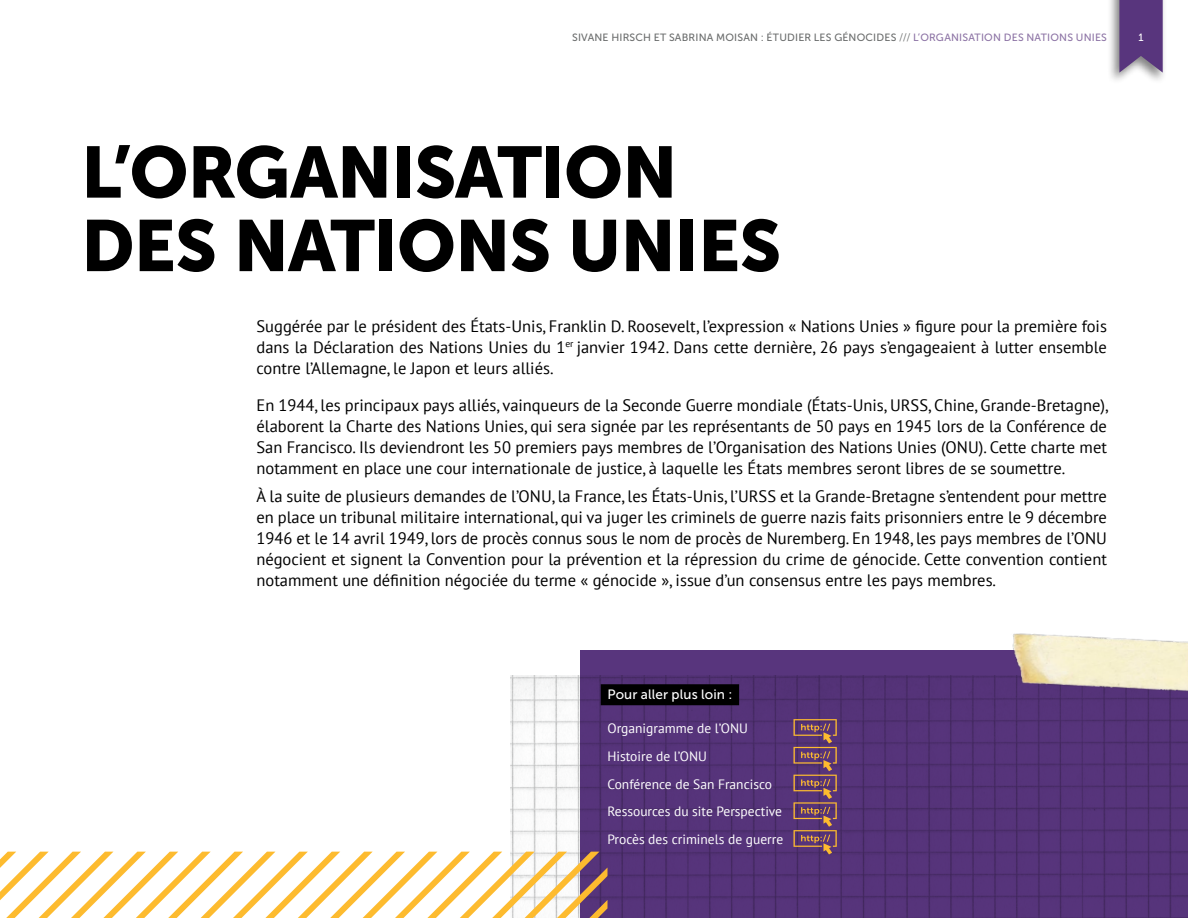
<style>
.page{position:relative;width:1188px;height:918px;background:#fff}
.page>*{position:absolute;margin:0;border:0;box-sizing:border-box;transform-origin:0 0}
.t1{font:72px/73.5px "Museo Sans 900";letter-spacing:-.015em;color:#000}
.t2{font:16.5px/21px "PT Sans";color:#000;text-align:justify}
.t3{font:13.5px/27.8px "PT Sans";color:#fff}
.t4{font:13.5px "Museo Sans 500";letter-spacing:.005em;color:#fff}
.t5{font:10.5px "Museo Sans 500";letter-spacing:.02em;color:#6b6d6d}
.t6{font:10.5px "Museo Sans 500";color:#fff}
.s1{font-family:"Museo Sans 300"}
.s2{color:#8d74a5}
</style>
<div class="page">
<div style="left:1107px;top:0;width:61px;height:85px;background:#000;opacity:.49"></div>
<svg style="left:1119px;top:0;width:44px;height:73px;background:#654785"></svg>
<div style="left:580px;top:651px;width:608px;height:267px;background:#58357d"></div>
<img style="left:511px;top:676px;width:677px;height:242px">
<div style="left:601px;top:684px;width:138px;height:21px;background:#000"></div>
<svg style="left:794px;top:719px;width:43px;height:136px"></svg>
<svg style="left:0;top:852px;width:608px;height:66px"></svg>
<img style="left:908px;top:633px;width:280px;height:67px">
<p class="t5" style="left:572px;top:31px;width:536px">SIVANE HIRSCH ET SABRINA MOISAN : ÉTUDIER LES GÉNOCIDES <span class="s1">///</span> <span class="s2">L’ORGANISATION DES NATIONS UNIES</span></p>
<p class="t6" style="left:1138px;top:31px;width:7px">1</p>
<h1 class="t1" style="left:81px;top:135px;width:702px">L’ORGANISATION<br>DES NATIONS UNIES</h1>
<p class="t2" style="left:256px;top:315px;width:852px">Suggérée par le président des États-Unis, Franklin D. Roosevelt, l’expression « Nations Unies » figure pour la première fois dans la Déclaration des Nations Unies du 1<sup>er</sup> janvier 1942. Dans cette dernière, 26 pays s’engageaient à lutter ensemble contre l’Allemagne, le Japon et leurs alliés.</p>
<p class="t2" style="left:256px;top:394px;width:853px">En 1944, les principaux pays alliés, vainqueurs de la Seconde Guerre mondiale (États-Unis, URSS, Chine, Grande-Bretagne), élaborent la Charte des Nations Unies, qui sera signée par les représentants de 50 pays en 1945 lors de la Conférence de San Francisco. Ils deviendront les 50 premiers pays membres de l’Organisation des Nations Unies (ONU). Cette charte met notamment en place une cour internationale de justice, à laquelle les États membres seront libres de se soumettre.</p>
<p class="t2" style="left:256px;top:485px;width:852px">À la suite de plusieurs demandes de l’ONU, la France, les États-Unis, l’URSS et la Grande-Bretagne s’entendent pour mettre en place un tribunal militaire international, qui va juger les criminels de guerre nazis faits prisonniers entre le 9 décembre 1946 et le 14 avril 1949, lors de procès connus sous le nom de procès de Nuremberg. En 1948, les pays membres de l’ONU négocient et signent la Convention pour la prévention et la répression du crime de génocide. Cette convention contient notamment une définition négociée du terme « génocide », issue d’un consensus entre les pays membres.</p>
<p class="t4" style="left:608px;top:686px;width:126px">Pour aller plus loin :</p>
<p class="t3" style="left:608px;top:714px;width:177px">Organigramme de l’ONU<br>Histoire de l’ONU<br>Conférence de San Francisco<br>Ressources du site Perspective<br>Procès des criminels de guerre</p>
</div>
